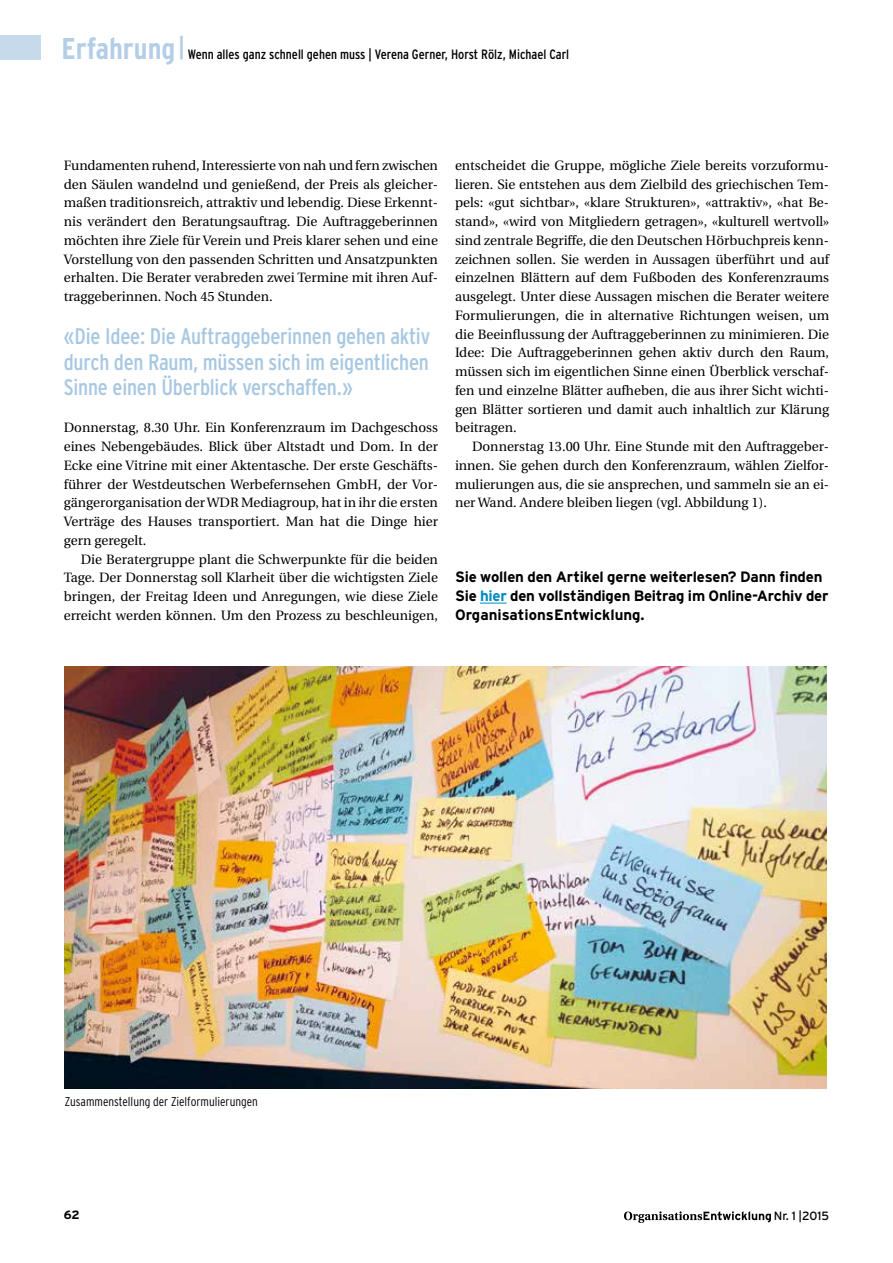
<style>
.page{position:relative;width:893px;height:1263px;background:#fff}
.page>*{position:absolute;margin:0;border:0;box-sizing:border-box;transform-origin:0 0}
.t1{font:condensed 22.5px/25.5px "Interstate";letter-spacing:-.01em;color:#a8c8e2;text-align:justify}
.t2{font:700 15px/18.8px "Interstate";letter-spacing:-.01em;color:#000}
.t3{font:13.5px/18.8px "Utopia";color:#000;text-align:justify}
.t4{font:condensed 13.5px "Interstate";color:#000}
.t5{font:300 condensed 12.75px "Interstate";color:#000}
.t6{font:12px "Interstate";color:#000}
.t7{font:700 12px "Interstate";color:#000}
.s1{font-weight:700;font-size:30px;color:#b3cee6}
.s2{color:#008ac1}
</style>
<div class="page">
<div style="left:0;top:36px;width:41px;height:24px;background:#c6daec"></div>
<svg style="left:624px;top:1211px;width:147px;height:12px"></svg>
<img style="left:65px;top:666px;width:761px;height:422px">
<svg style="left:480px;top:603px;width:27px;height:1px"></svg>
<p class="t4" style="left:62px;top:47px;width:509px"><span class="s1">Erfahrung</span><sup>|</sup> Wenn alles ganz schnell gehen muss | Verena Gerner, Horst Rölz, Michael Carl</p>
<p class="t3" style="left:64px;top:156px;width:376px">Fundamenten ruhend, Interessierte von nah und fern zwischen den Säulen wandelnd und genießend, der Preis als gleicher&shy;maßen traditionsreich, attraktiv und lebendig. Diese Erkennt&shy;nis verändert den Beratungsauftrag. Die Auftraggeberinnen möchten ihre Ziele für Verein und Preis klarer sehen und eine Vorstellung von den passenden Schritten und Ansatzpunkten erhalten. Die Berater verabreden zwei Termine mit ihren Auf&shy;traggeberinnen. Noch 45 Stunden.</p>
<h1 class="t1" style="left:64px;top:323px;width:368px">«Die Idee: Die Auftraggeberinnen gehen aktiv durch den Raum, müssen sich im eigentlichen Sinne einen Überblick verschaffen.»</h1>
<p class="t3" style="left:64px;top:419px;width:376px">Donnerstag, 8.30 Uhr. Ein Konferenzraum im Dachgeschoss eines Nebengebäudes. Blick über Altstadt und Dom. In der Ecke eine Vitrine mit einer Aktentasche. Der erste Geschäfts&shy;führer der Westdeutschen Werbefernsehen GmbH, der Vor&shy;gängerorganisation der WDR Mediagroup, hat in ihr die ersten Verträge des Hauses transportiert. Man hat die Dinge hier gern geregelt.</p>
<p class="t3" style="left:64px;top:550px;width:376px;text-indent:17px">Die Beratergruppe plant die Schwerpunkte für die beiden Tage. Der Donnerstag soll Klarheit über die wichtigsten Ziele bringen, der Freitag Ideen und Anregungen, wie diese Ziele erreicht werden können. Um den Prozess zu beschleunigen,</p>
<p class="t3" style="left:455px;top:156px;width:376px">entscheidet die Gruppe, mögliche Ziele bereits vorzuformu&shy;lieren. Sie entstehen aus dem Zielbild des griechischen Tem&shy;pels: «gut sichtbar», «klare Strukturen», «attraktiv», «hat Be&shy;stand», «wird von Mitgliedern getragen», «kulturell wertvoll» sind zentrale Begriffe, die den Deutschen Hörbuchpreis kenn&shy;zeichnen sollen. Sie werden in Aussagen überführt und auf einzelnen Blättern auf dem Fußboden des Konferenzraums ausgelegt. Unter diese Aussagen mischen die Berater weitere Formulierungen, die in alternative Richtungen weisen, um die Beeinflussung der Auftraggeberinnen zu minimieren. Die Idee: Die Auftraggeberinnen gehen aktiv durch den Raum, müssen sich im eigentlichen Sinne einen Überblick verschaf&shy;fen und einzelne Blätter aufheben, die aus ihrer Sicht wichti&shy;gen Blätter sortieren und damit auch inhaltlich zur Klärung beitragen.</p>
<p class="t3" style="left:455px;top:437px;width:376px;text-indent:17px">Donnerstag 13.00 Uhr. Eine Stunde mit den Auftraggeber&shy;innen. Sie gehen durch den Konferenzraum, wählen Zielfor&shy;mulierungen aus, die sie ansprechen, und sammeln sie an ei&shy;ner Wand. Andere bleiben liegen (vgl. Abbildung 1).</p>
<p class="t2" style="left:455px;top:568px;width:375px">Sie wollen den Artikel gerne weiterlesen? Dann finden<br>Sie <span class="s2">hier</span> den vollständigen Beitrag im Online-Archiv der<br>OrganisationsEntwicklung.</p>
<p class="t5" style="left:65px;top:1094px;width:195px">Zusammenstellung der Zielformulierungen</p>
<p class="t7" style="left:64px;top:1208px;width:17px">62</p>
<p class="t6" style="left:774px;top:1209px;width:57px">Nr. 1 |2015</p>
</div>
